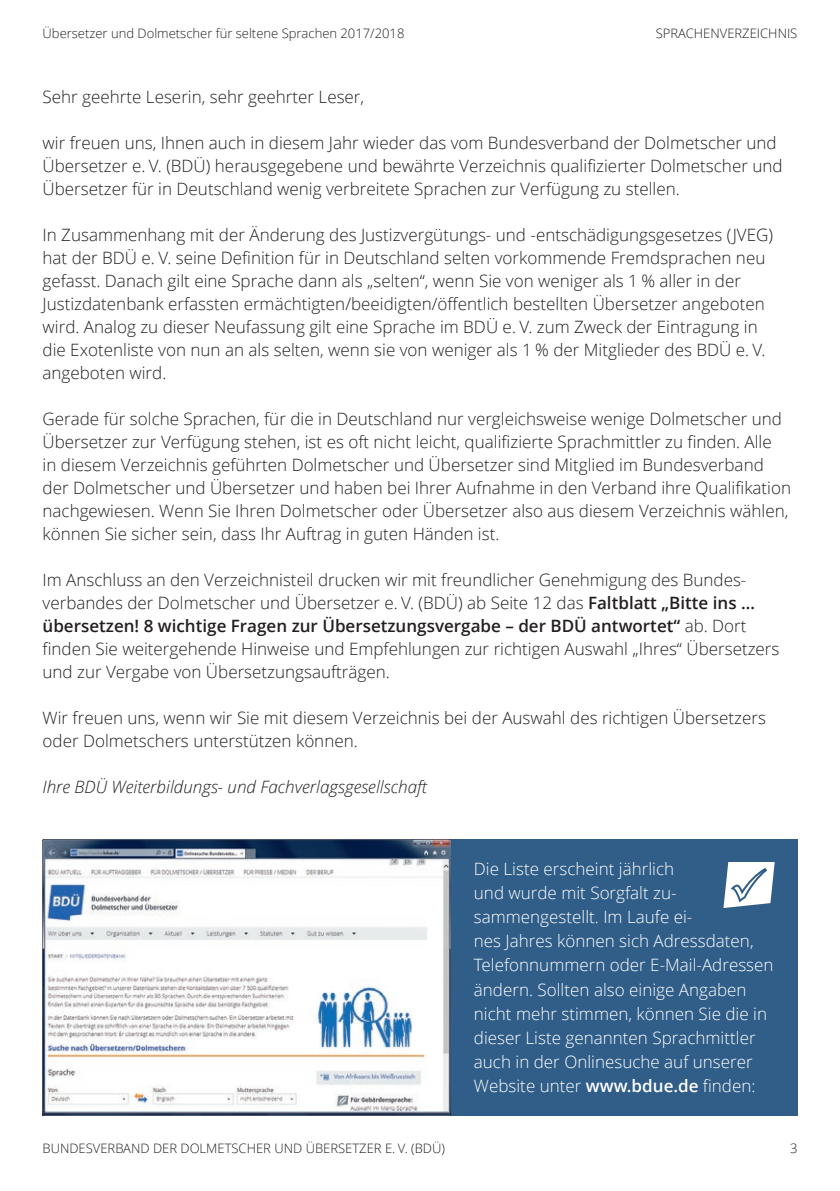
<style>
.page{position:relative;width:840px;height:1191px;background:#fff}
.page>*{position:absolute;margin:0;border:0;box-sizing:border-box;transform-origin:0 0}
.t1{font:17px/23px "BDUE Open Sans";color:#231f20}
.t2{font:17px/24.2px "BDUE Open Sans";color:#fff}
.t3{font:italic 17px "BDUE Open Sans";color:#231f20}
.t4{font:13px "BDUE Open Sans";color:#231f20}
.s1{font-weight:700}
</style>
<div class="page">
<img style="left:43px;top:839px;width:408px;height:273px">
<div style="left:451px;top:839px;width:346px;height:276px;background:#305e88"></div>
<svg style="left:723px;top:862px;width:51px;height:46px"></svg>
<img style="left:43px;top:1112px;width:408px;height:3px">
<p class="t4" style="left:43px;top:25px;width:363px">Übersetzer und Dolmetscher für seltene Sprachen 2017/2018</p>
<p class="t4" style="left:655px;top:25px;width:16px">Sprachenverzeichnis</p>
<p class="t1" style="left:43px;top:85px;width:323px">Sehr geehrte Leserin, sehr geehrter Leser,</p>
<p class="t1" style="left:43px;top:131px;width:741px">wir freuen uns, Ihnen auch in diesem Jahr wieder das vom Bundesverband der Dolmetscher und<br>Übersetzer e. V. (BDÜ) herausgegebene und bewährte Verzeichnis qualifizierter Dolmetscher und<br>Übersetzer für in Deutschland wenig verbreitete Sprachen zur Verfügung zu stellen.</p>
<p class="t1" style="left:43px;top:223px;width:731px">In Zusammenhang mit der Änderung des Justizvergütungs- und -entschädigungsgesetzes (JVEG) hat der BDÜ e. V. seine Definition für in Deutschland selten vorkommende Fremdsprachen neu gefasst. Danach gilt eine Sprache dann als „selten“, wenn Sie von weniger als 1 % aller in der Justizdatenbank erfassten ermächtigten/beeidigten/öffentlich bestellten Übersetzer angeboten wird. Analog zu dieser Neufassung gilt eine Sprache im BDÜ e. V. zum Zweck der Eintragung in die Exotenliste von nun an als selten, wenn sie von weniger als 1 % der M itglieder des BDÜ e. V. angeboten wird.</p>
<p class="t1" style="left:43px;top:407px;width:749px">Gerade für solche Sprachen, für die in Deutschland nur vergleichsweise wenige Dolmetscher und Übersetzer zur Verfügung stehen, ist es oft nicht leicht, qualifizierte Sprachmittler zu finden. Alle<br>in diesem Verzeichnis geführten Dolmetscher und Übersetzer sind Mitglied im Bundesverband der Dolmetscher und Übersetzer und haben bei Ihrer Aufnahme in den Verband ihre Qualifikation nachgewiesen. Wenn Sie Ihren Dolmetscher oder Übersetzer also aus diesem Verzeichnis wählen, können Sie sicher sein, dass Ihr Auftrag in guten Händen ist.</p>
<p class="t1" style="left:43px;top:568px;width:738px">Im Anschluss an den Verzeichnisteil drucken wir mit freundlicher Genehmigung des Bundes-- verbandes der Dolmetscher und Übersetzer e. V. (BDÜ) ab Seite 12 das <span class="s1">Faltblatt „Bitte ins … übersetzen! 8 wichtige Fragen zur Übersetzungsvergabe – der BDÜ antwortet“</span> ab. Dort finden Sie weitergehende Hinweise und Empfehlungen zur richtigen Auswahl „Ihres“ Übersetzers und zur Vergabe von Übersetzungsaufträgen.</p>
<p class="t1" style="left:43px;top:706px;width:724px">Wir freuen uns, wenn wir Sie mit diesem Verzeichnis bei der Auswahl des richtigen Übersetzers oder Dolmetschers unterstützen können.</p>
<p class="t3" style="left:43px;top:775px;width:386px">Ihre BDÜ Weiterbildungs- und Fachverlagsgesellschaft</p>
<p class="t2" style="left:473px;top:856px;width:301px">Die Liste erscheint jährlich<br>und wurde mit Sorgfalt zu&shy;sammengestellt. Im Laufe ei-<br>nes Jahres können sich Adressdaten, Telefonnummern oder E-Mail-Adressen ändern. Sollten also einige Angaben nicht mehr stimmen, können Sie die in dieser Liste genannten Sprachmittler auch in der Onlinesuche auf unserer Website unter <span class="s1">www.bdue.de</span> finden:</p>
<p class="t4" style="left:43px;top:1139px;width:404px">BUNDESVERBAND DER DOLMETSCHER UND ÜBERSETZER E. V. (BDÜ)</p>
<p class="t4" style="left:789px;top:1139px;width:9px">3</p>
</div>
